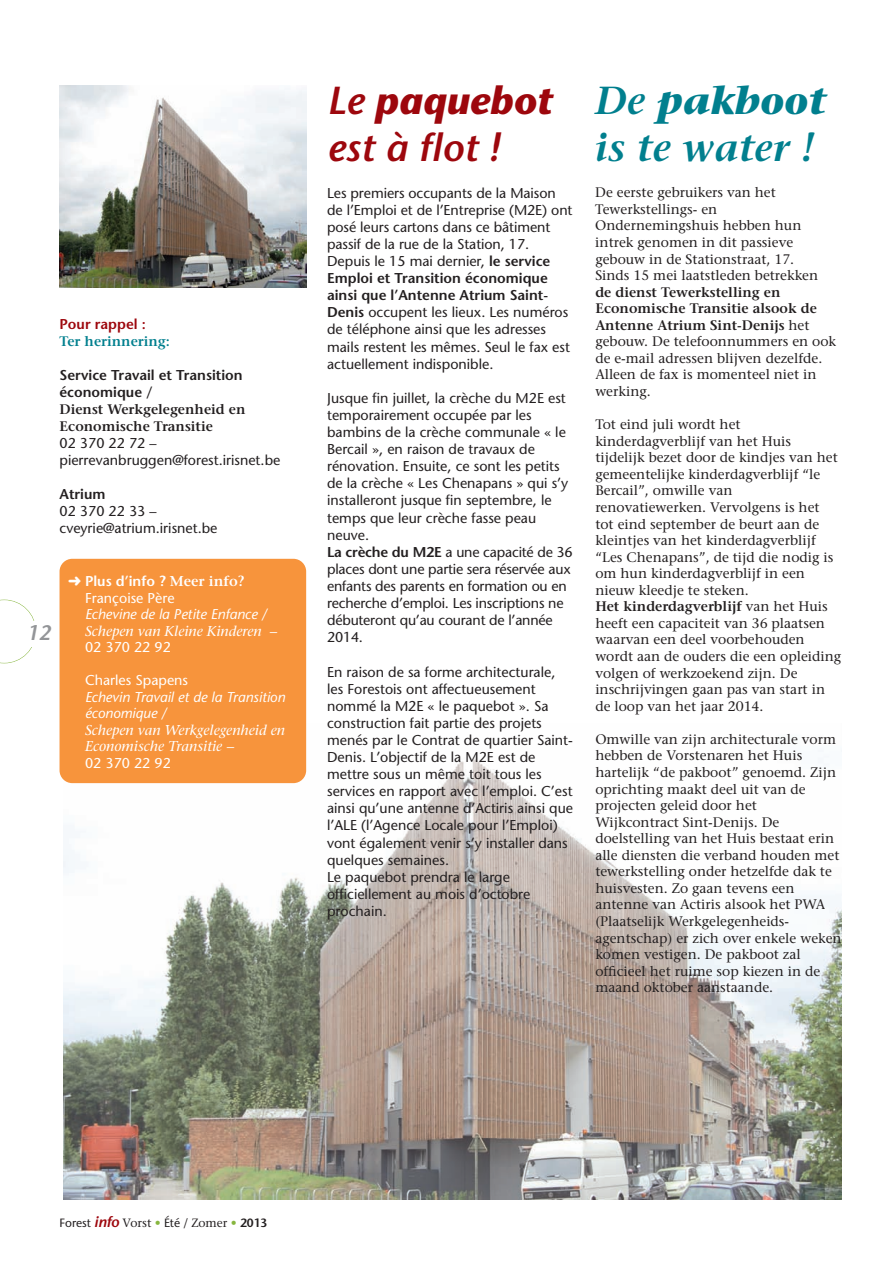
<style>
.page{position:relative;width:893px;height:1263px;background:#fff}
.page>*{position:absolute;margin:0;border:0;box-sizing:border-box;transform-origin:0 0}
.t1{font:italic 600 39px/46.8px "Stone Sans Std";color:#9d070d}
.t2{font:italic 600 39px/46.8px "Stone Serif Std";color:#017f8e}
.t3{font:italic 600 21px "Stone Sans Std";color:#939598}
.t4{font:500 14.25px/17.1px "Stone Sans Std";color:#231f20}
.t5{font:italic 500 14.25px/16.5px "Stone Serif Std";color:#fff}
.t6{font:italic 500 14.25px/16.5px "Stone Sans Std";color:#fff}
.t7{font:500 14.25px/16.5px "Stone Sans Std";color:#fff}
.t8{font:600 14.25px/17.1px "Stone Sans Std";color:#231f20}
.t9{font:600 14.25px "Stone Sans Std";color:#9d070d}
.t10{font:500 13.8px/16.5px "Stone Serif Std";color:#231f20}
.t11{font:600 13.8px/17px "Stone Serif Std";color:#231f20}
.t12{font:600 13.8px "Stone Serif Std";color:#017f8e}
.t13{font:500 12px "Stone Sans Std";color:#231f20}
.s1{font-weight:600}
.s2{font-family:"Stone Serif Std";font-weight:600}
.s3{font-family:"Stone Sans Std"}
.s4{font-weight:700}
.s5{font-weight:600;font-style:italic;font-size:15px;color:#9d070d}
.s6{font-family:"Stone Serif Std"}
.s7{font-family:"Stone Serif Std";color:#87b63f}
</style>
<div class="page">
<img style="left:63px;top:723px;width:779px;height:476px">
<svg style="left:0;top:600px;width:35px;height:63px"></svg>
<div style="left:27px;top:621px;width:33px;height:25px;background:#fff"></div>
<div style="left:60px;top:559px;width:246px;height:224px;background:#f7943c;border-radius:13px"></div>
<img style="left:60px;top:85px;width:246px;height:203px">
<p class="t9" style="left:60px;top:318px;width:88px">Pour rappel :</p>
<p class="t12" style="left:60px;top:335px;width:112px">Ter herinnering:</p>
<p class="t8" style="left:60px;top:368px;width:185px">Service Travail et Transition économique /</p>
<p class="t11" style="left:60px;top:402px;width:187px">Dienst Werkgelegenheid en<br>Economische Transitie</p>
<p class="t4" style="left:60px;top:436px;width:222px">02 370 22 72 – pierrevanbruggen@forest.irisnet.be</p>
<p class="t8" style="left:60px;top:487px;width:48px">Atrium</p>
<p class="t4" style="left:60px;top:504px;width:159px">02 370 22 33 – cveyrie@atrium.irisnet.be</p>
<h2 class="t3" style="left:27px;top:625px;width:26px">12</h2>
<p class="t7" style="left:85px;top:574px;width:161px;text-indent:-17px">➜ <span class="s1">Plus d’info ?</span> <span class="s2">Meer info?<br></span>Françoise Père</p>
<p class="t6" style="left:85px;top:607px;width:184px">Echevine de la Petite Enfance /</p>
<p class="t5" style="left:85px;top:624px;width:193px">Schepen van Kleine Kinderen <span class="s3">–</span></p>
<p class="t7" style="left:85px;top:640px;width:87px">02 370 22 92</p>
<p class="t7" style="left:85px;top:673px;width:105px">Charles spapens</p>
<p class="t6" style="left:85px;top:690px;width:202px">Echevin Travail et de la Transition économique /</p>
<p class="t5" style="left:85px;top:723px;width:201px">Schepen van Werkgelegenheid en<br>Economische Transitie <span class="s3">–</span></p>
<p class="t7" style="left:85px;top:756px;width:87px">02 370 22 92</p>
<h1 class="t1" style="left:327px;top:81px;width:227px">Le <span class="s4">paquebot </span>est à flot !</h1>
<p class="t4" style="left:327px;top:186px;width:247px">les premiers occupants de la maison de l’emploi et de l’entreprise (m2e) ont posé leurs cartons dans ce bâtiment passif de la rue de la station, 17. depuis le 15 mai dernier, <span class="s1">le service Emploi et Transition économique ainsi que l’Antenne Atrium Saint-Denis</span> occupent les lieux. les numéros de téléphone ainsi que les adresses mails restent les mêmes. seul le fax est actuellement indisponible.</p>
<p class="t4" style="left:327px;top:391px;width:247px">Jusque fin juillet, la crèche du m2e est temporairement occupée par les bambins de la crèche communale « le<br>Bercail », en raison de travaux de rénovation. ensuite, ce sont les petits de la crèche « les Chenapans » qui s’y installeront jusque fin septembre, le temps que leur crèche fasse peau neuve.<br><span class="s1">La crèche du M2E</span> a une capacité de 36 places dont une partie sera réservée aux enfants des parents en formation ou en recherche d’emploi. les inscriptions ne débuteront qu’au courant de l’année<br>2014.</p>
<p class="t4" style="left:327px;top:664px;width:247px">en raison de sa forme architecturale, les Forestois ont affectueusement nommé la m2e « le paquebot ». sa construction fait partie des projets menés par le Contrat de quartier saint&shy;denis. l’objectif de la m2e est de mettre sous un même toit tous les services en rapport avec l’emploi. C’est ainsi qu’une antenne d’actiris ainsi que l’ale (l’agence locale pour l’emploi) vont également venir s’y installer dans quelques semaines.<br>le paquebot prendra le large officiellement au mois d’octobre prochain.</p>
<h1 class="t2" style="left:595px;top:81px;width:232px">De <span class="s4">pakboot </span>is te water !</h1>
<p class="t10" style="left:595px;top:186px;width:224px">de eerste gebruikers van het tewerkstellings- en ondernemingshuis hebben hun intrek genomen in dit passieve gebouw in de stationstraat, 17. sinds 15 mei laatstleden betrekken</p>
<p class="t10" style="left:595px;top:285px;width:242px"><span class="s1">de dienst Tewerkstelling en<br>Economische Transitie alsook de<br>Antenne Atrium Sint-Denijs</span> het gebouw. de telefoonnummers en ook de e-mail adressen blijven dezelfde. alleen de fax is momenteel niet in werking.</p>
<p class="t10" style="left:595px;top:418px;width:247px">tot eind juli wordt het kinderdagverblijf van het Huis tijdelijk bezet door de kindjes van het gemeentelijke kinderdagverblijf “le<br>Bercail”, omwille van renovatiewerken. vervolgens is het tot eind september de beurt aan de kleintjes van het kinderdagverblijf “les chenapans”, de tijd die nodig is om hun kinderdagverblijf in een nieuw kleedje te steken.<br><span class="s1">Het kinderdagverblijf</span> van het Huis heeft een capaciteit van 36 plaatsen waarvan een deel voorbehouden wordt aan de ouders die een opleiding volgen of werkzoekend zijn. de inschrijvingen gaan pas van start in de loop van het jaar 2014.</p>
<p class="t10" style="left:595px;top:732px;width:248px">omwille van zijn architecturale vorm hebben de vorstenaren het Huis hartelijk “de pakboot” genoemd. Zijn oprichting maakt deel uit van de projecten geleid door het Wijkcontract sint-denijs. de doelstelling van het Huis bestaat erin alle diensten die verband houden met tewerkstelling onder hetzelfde dak te huisvesten. Zo gaan tevens een antenne van actiris alsook het PWa (Plaatselijk Werkgelegenheids&shy;agentschap) er zich over enkele weken komen vestigen. de pakboot zal officieel het ruime sop kiezen in de maand oktober aanstaande.</p>
<p class="t13" style="left:60px;top:1218px;width:209px">Forest <span class="s5">info</span> <span class="s6">vorst</span> <span class="s7">•</span> été / <span class="s6">Zomer</span> <span class="s7">•</span> <span class="s1">2013</span></p>
</div>
